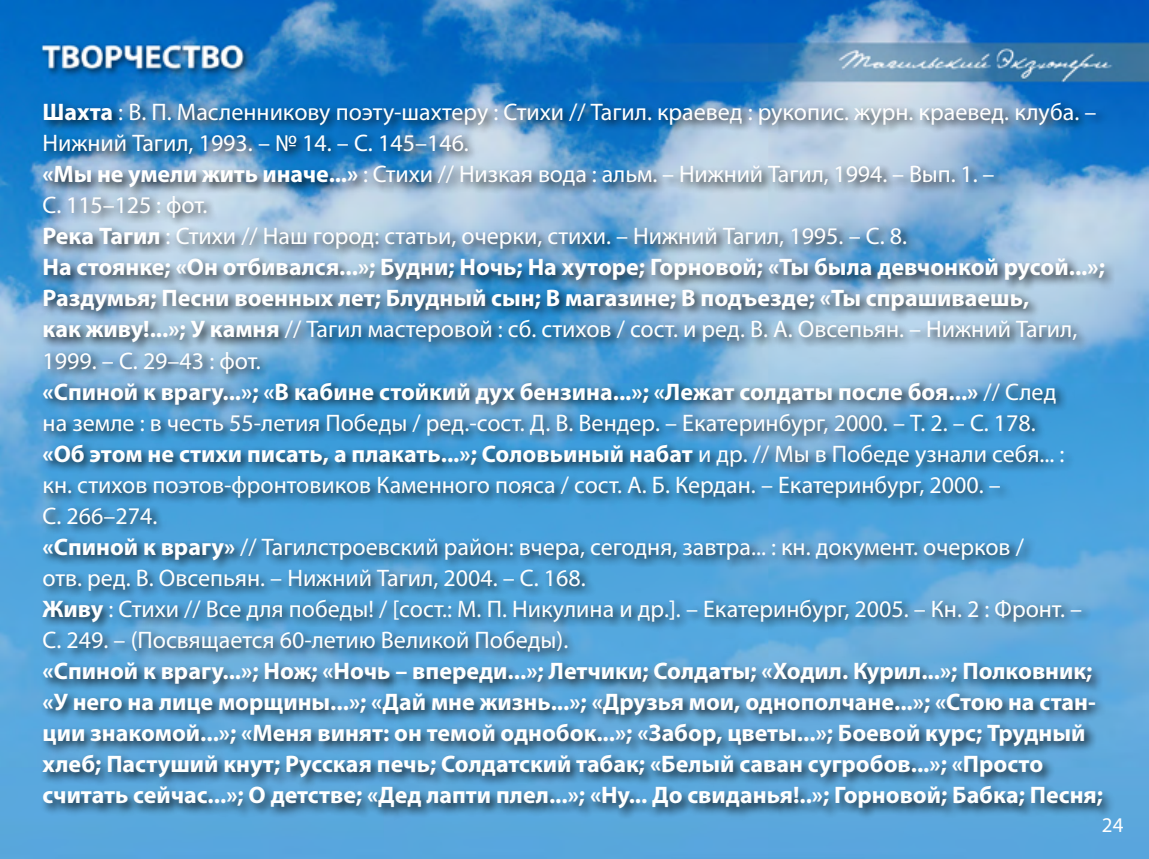
<style>
.page{position:relative;width:1149px;height:859px;background:#fff}
.page>*{position:absolute;margin:0;border:0;box-sizing:border-box;transform-origin:0 0}
.t1{font:24px/31.2px "Myriad Pro";color:#fff}
.t2{font:700 24px/31.2px "Myriad Pro";color:#fff}
.t3{font:21px "Myriad Pro";color:#fff}
.s1{font-weight:700}
</style>
<div class="page">
<img style="left:0;top:0;width:1148px;height:859px">
<div style="left:39px;top:99px;width:1076px;height:723px;background:#000;opacity:.75"></div>
<p class="t1" style="left:43px;top:96px;width:1063px"><span class="s1">Шахта</span> : В. П. Масленникову поэту-шахтеру : Стихи // Тагил. краевед : рукопис. журн. краевед. клуба. – Нижний Тагил, 1993. – № 14. – С. 145–146.<br><span class="s1">«Мы не умели жить иначе...»</span> : Стихи // Низкая вода : альм. – Нижний Тагил, 1994. – Вып. 1. –<br>С. 115–125 : фот.<br><span class="s1">Река Тагил</span> : Стихи // Наш город: статьи, очерки, стихи. – Нижний Тагил, 1995. – С. 8.<br><span class="s1">На стоянке; «Он отбивался...»; Будни; Ночь; На хуторе; Горновой; «Ты была девчонкой русой...»; Раздумья; Песни военных лет; Блудный сын; В магазине; В подъезде; «Ты спрашиваешь,<br>как живу!...»; У камня</span> // Тагил мастеровой : сб. стихов / сост. и ред. В. А. Овсепьян. – Нижний Тагил, 1999. – С. 29–43 : фот.<br><span class="s1">«Спиной к врагу...»; «В кабине стойкий дух бензина...»; «Лежат солдаты после боя...»</span> // След<br>на земле : в честь 55-летия Победы / ред.-сост. Д. В. Вендер. – Екатеринбург, 2000. – Т. 2. – С. 178.<br><span class="s1">«Об этом не стихи писать, а плакать...»; Соловьиный набат</span> и др. // Мы в Победе узнали себя... :<br>кн. стихов поэтов-фронтовиков Каменного пояса / сост. А. Б. Кердан. – Екатеринбург, 2000. –<br>С. 266–274.<br><span class="s1">«Спиной к врагу»</span> // Тагилстроевский район: вчера, сегодня, завтра... : кн. документ. очерков /<br>отв. ред. В. Овсепьян. – Нижний Тагил, 2004. – С. 168.<br><span class="s1">Живу</span> : Стихи // Все для победы! / [сост.: М. П. Никулина и др.]. – Екатеринбург, 2005. – Кн. 2 : Фронт. – С. 249. – (Посвящается 60-летию Великой Победы).</p>
<p class="t2" style="left:43px;top:655px;width:1061px">«Спиной к врагу...»; Нож; «Ночь – впереди...»; Летчики; Солдаты; «Ходил. Курил...»; Полковник; «У него на лице морщины...»; «Дай мне жизнь...»; «Друзья мои, однополчане...»; «Стою на стан&shy;ции знакомой...»; «Меня винят: он темой однобок...»; «Забор, цветы...»; Боевой курс; Трудный хлеб; Пастуший кнут; Русская печь; Солдатский табак; «Белый саван сугробов...»; «Просто считать сейчас...»; О детстве; «Дед лапти плел...»; «Ну... До свиданья!..»; Горновой; Бабка; Песня;</p>
<p class="t3" style="left:1101px;top:812px;width:23px">24</p>
</div>
